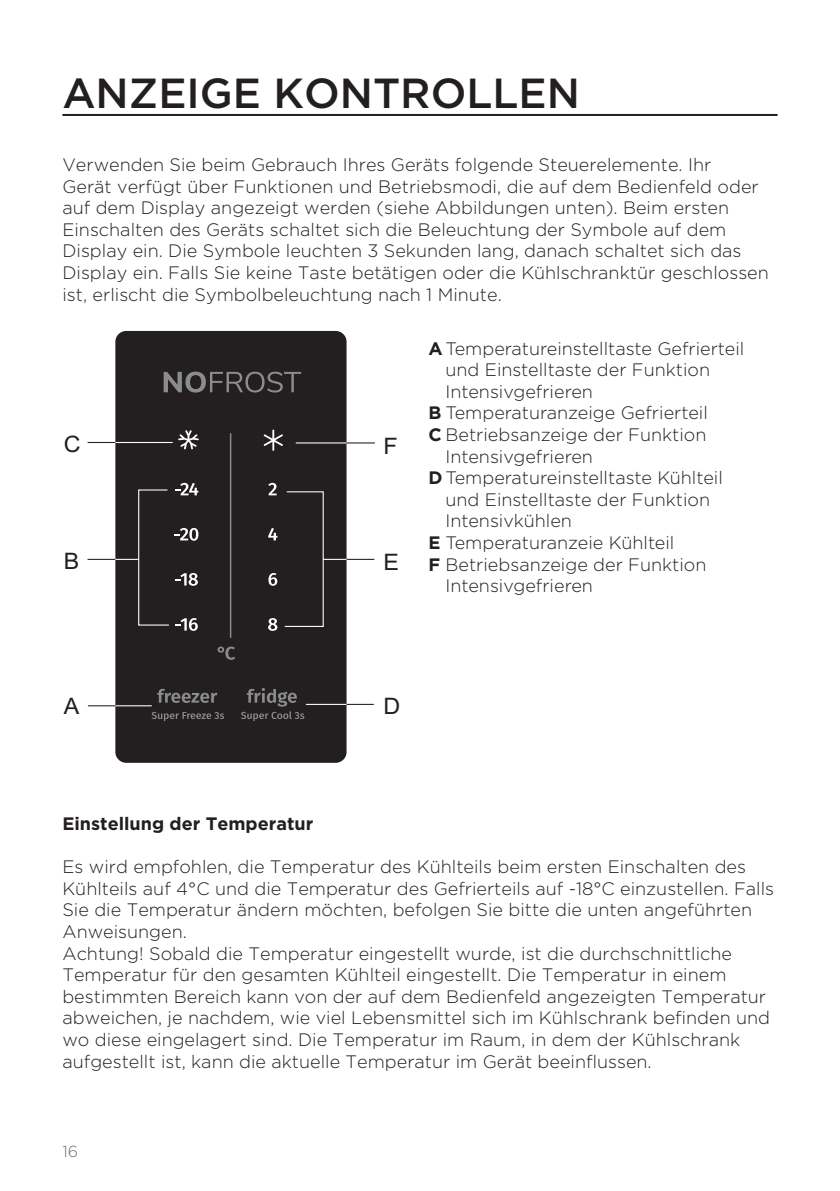
<style>
.page{position:relative;width:840px;height:1191px;background:#fff}
.page>*{position:absolute;margin:0;border:0;box-sizing:border-box;transform-origin:0 0}
.glavni_naslov{font:500 42px "Gotham";color:#231f20}
.t1{font:22.6px "Arial";color:#231f20}
.besedilo{font:300 18px/21.6px "Gotham";color:#231f20}
.seznam{font:300 18px/21.6px "Gotham";color:#231f20}
.besedilo-2{font:700 18px "Gotham";color:#231f20}
.t2{font:300 16px "Gotham";color:#6c6d70}
.s1{font-weight:700}
</style>
<div class="page">
<hr style="left:62px;top:114px;width:715px;height:2px;background:#231f20">
<div style="left:115px;top:331px;width:231px;height:432px;background:#231f20;border-radius:11px"></div>
<svg style="left:263px;top:429px;width:20px;height:12px"></svg>
<svg style="left:178px;top:430px;width:21px;height:11px"></svg>
<svg style="left:268px;top:627px;width:9px;height:4px"></svg>
<hr style="left:230px;top:433px;width:1px;height:205px;background:#8a8c8f">
<svg style="left:163px;top:371px;width:138px;height:21px"></svg>
<svg style="left:157px;top:689px;width:60px;height:14px"></svg>
<svg style="left:151px;top:712px;width:73px;height:9px"></svg>
<svg style="left:241px;top:688px;width:63px;height:33px"></svg>
<svg style="left:217px;top:646px;width:18px;height:14px"></svg>
<hr style="left:87px;top:442px;width:86px;height:1px;background:#231f20">
<svg style="left:115px;top:441px;width:260px;height:186px"></svg>
<svg style="left:346px;top:559px;width:28px;height:1px"></svg>
<svg style="left:87px;top:483px;width:111px;height:148px"></svg>
<hr style="left:88px;top:705px;width:64px;height:1px;background:#231f20">
<hr style="left:115px;top:705px;width:37px;height:1px;background:#fff">
<hr style="left:306px;top:704px;width:67px;height:1px;background:#231f20">
<hr style="left:306px;top:704px;width:40px;height:1px;background:#fff">
<p class="glavni_naslov" style="left:62px;top:66px;width:518px">ANZEIGE KONTROLLEN</p>
<p class="besedilo" style="left:62px;top:153px;width:707px">Verwenden Sie beim Gebrauch Ihres Geräts folgende Steuerelemente. Ihr<br>Gerät verfügt über Funktionen und Betriebsmodi, die auf dem Bedienfeld oder auf dem Display angezeigt werden (siehe Abbildungen unten). Beim ersten Einschalten des Geräts schaltet sich die Beleuchtung der Symbole auf dem Display ein. Die Symbole leuchten 3 Sekunden lang, danach schaltet sich das Display ein. Falls Sie keine Taste betätigen oder die Kühlschranktür geschlossen ist, erlischt die Symbolbeleuchtung nach 1 Minute.</p>
<p class="t1" style="left:64px;top:431px;width:18px">C</p>
<p class="t1" style="left:64px;top:548px;width:17px">B</p>
<p class="t1" style="left:383px;top:433px;width:16px">F</p>
<p class="t1" style="left:383px;top:549px;width:17px">E</p>
<p class="seznam" style="left:445px;top:337px;width:300px;text-indent:-17px"><span class="s1">A</span> Temperatureinstelltaste Gefrierteil und Einstelltaste der Funktion<br>Intensivgefrieren</p>
<p class="seznam" style="left:428px;top:402px;width:281px"><span class="s1">B</span> Temperaturanzeige Gefrierteil</p>
<p class="seznam" style="left:445px;top:423px;width:262px;text-indent:-17px"><span class="s1">C</span> Betriebsanzeige der Funktion<br>Intensivgefrieren</p>
<p class="seznam" style="left:445px;top:466px;width:279px;text-indent:-17px"><span class="s1">D</span> Temperatureinstelltaste Kühlteil und Einstelltaste der Funktion<br>Intensivkühlen</p>
<p class="seznam" style="left:428px;top:531px;width:247px"><span class="s1">E</span> Temperaturanzeie Kühlteil</p>
<p class="seznam" style="left:445px;top:553px;width:262px;text-indent:-17px"><span class="s1">F</span> Betriebsanzeige der Funktion<br>Intensivgefrieren</p>
<p class="t1" style="left:64px;top:693px;width:17px">A</p>
<p class="t1" style="left:383px;top:693px;width:18px">D</p>
<p class="besedilo-2" style="left:62px;top:811px;width:252px">Einstellung der Temperatur</p>
<p class="besedilo" style="left:62px;top:855px;width:712px">Es wird empfohlen, die Temperatur des Kühlteils beim ersten Einschalten des Kühlteils auf 4°C und die Temperatur des Gefrierteils auf -18°C einzustellen. Falls Sie die Temperatur ändern möchten, befolgen Sie bitte die unten angeführten Anweisungen.</p>
<p class="besedilo" style="left:62px;top:942px;width:708px">Achtung! Sobald die Temperatur eingestellt wurde, ist die durchschnittliche Temperatur für den gesamten Kühlteil eingestellt. Die Temperatur in einem bestimmten Bereich kann von der auf dem Bedienfeld angezeigten Temperatur abweichen, je nachdem, wie viel Lebensmittel sich im Kühlschrank befinden und wo diese eingelagert sind. Die Temperatur im Raum, in dem der Kühlschrank aufgestellt ist, kann die aktuelle Temperatur im Gerät beeinflussen.</p>
<p class="t2" style="left:62px;top:1140px;width:17px">16</p>
</div>
